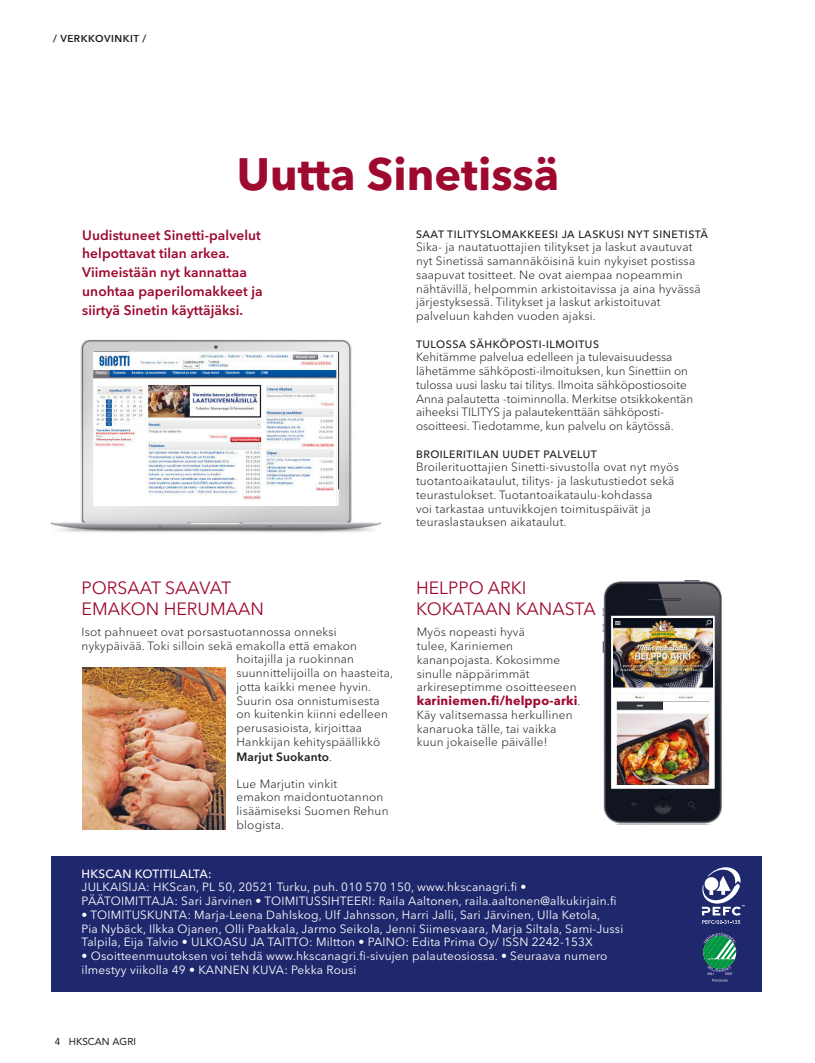
<style>
.page{position:relative;width:815px;height:1063px;background:#fff}
.page>*{position:absolute;margin:0;border:0;box-sizing:border-box;transform-origin:0 0}
.x_lead2{font:700 45px "Avenir Next LT Pro";color:#9e092f}
.x_lead2-2{font:17.62px/20.6px "Avenir Next LT Pro";color:#9e092f}
.ingressi_avenir_bold{font:600 13.75px/18.8px "Avenir Next LT Pro";letter-spacing:.005em;color:#9e092f}
.x_box_text_normal{font:700 12.5px "Avenir Next LT Pro";letter-spacing:.015em;color:#9e092f}
.x_box_text_normal-2{font:300 11.88px/13.8px "Avenir Next LT Pro";letter-spacing:.015em;color:#1d1d1b}
.x_box_text{font:11.88px/13.8px "Avenir Next LT Pro";letter-spacing:.015em;color:#fff}
.x_box_text-2{font:500 11.88px "Avenir Next LT Pro";letter-spacing:.015em;color:#fff}
.x_box_text_normal-3{font:600 11.88px "Avenir Next LT Pro";letter-spacing:.01em;color:#1d1d1b}
.x_subheading_bread_a{font:500 10.62px "Avenir Next LT Pro";letter-spacing:.045em;color:#1d1d1b}
.ingressi_avenir_bold-2{font:600 10px "Avenir Next";letter-spacing:.05em;color:#1d1d1b}
.t1{font:10px "Avenir";color:#1d1d1b}
.s1{font-weight:300}
.s2{font-weight:300;font-size:11.88px;color:#1d1d1b}
</style>
<div class="page">
<div style="left:52px;top:856px;width:710px;height:136px;background:#20286d"></div>
<img style="left:602px;top:580px;width:120px;height:244px">
<img style="left:51px;top:340px;width:330px;height:193px">
<img style="left:94px;top:352px;width:244px;height:153px">
<img style="left:614px;top:619px;width:98px;height:166px">
<img style="left:82px;top:668px;width:144px;height:162px">
<svg style="left:703px;top:933px;width:34px;height:48px"></svg>
<svg style="left:702px;top:867px;width:43px;height:57px"></svg>
<p class="ingressi_avenir_bold-2" style="left:53px;top:30px;width:95px">/ VERKKOVINKIT /</p>
<p class="x_lead2" style="left:237px;top:147px;width:324px">Uutta Sinetissä</p>
<p class="ingressi_avenir_bold" style="left:82px;top:225px;width:182px">Uudistuneet Sinetti-palvelut helpottavat tilan arkea.<br>Viimeistään nyt kannattaa unohtaa paperilomakkeet ja siirtyä Sinetin käyttäjäksi.</p>
<p class="x_subheading_bread_a" style="left:416px;top:228px;width:294px">SAAT TILITYSLOMAKKEESI JA LASKUSI NYT SINETISTÄ</p>
<p class="x_box_text_normal-2" style="left:416px;top:240px;width:286px">Sika- ja nautatuottajien tilitykset ja laskut avautuvat nyt Sinetissä samannäköisinä kuin nykyiset postissa saapuvat tositteet. Ne ovat aiempaa nopeammin nähtävillä, helpommin arkistoitavissa ja aina hyvässä järjestyksessä. Tilitykset ja laskut arkistoituvat palveluun kahden vuoden ajaksi.</p>
<p class="x_subheading_bread_a" style="left:416px;top:338px;width:185px">TULOSSA SÄHKÖPOSTI-ILMOITUS</p>
<p class="x_box_text_normal-2" style="left:416px;top:350px;width:279px">Kehitämme palvelua edelleen ja tulevaisuudessa lähetämme sähköposti-ilmoituksen, kun Sinettiin on tulossa uusi lasku tai tilitys. Ilmoita sähköpostiosoite Anna palautetta -toiminnolla. Merkitse otsikkokentän aiheeksi TILITYS ja palautekenttään sähköposti&shy;osoitteesi. Tiedotamme, kun palvelu on käytössä.</p>
<p class="x_subheading_bread_a" style="left:416px;top:448px;width:182px">BROILERITILAN UUDET PALVELUT</p>
<p class="x_box_text_normal-2" style="left:416px;top:460px;width:264px">Broilerituottajien Sinetti-sivustolla ovat nyt myös tuotantoaikataulut, tilitys- ja laskutustiedot sekä teurastulokset. Tuotantoaikataulu-kohdassa<br>voi tarkastaa untuvikkojen toimituspäivät ja teuraslastauksen aikataulut.</p>
<p class="x_lead2-2" style="left:82px;top:577px;width:151px">PORSAAT SAAVAT</p>
<p class="x_lead2-2" style="left:82px;top:598px;width:184px">EMAKON HERUMAAN</p>
<p class="x_box_text_normal-2" style="left:82px;top:625px;width:257px">Isot pahnueet ovat porsastuotannossa onneksi</p>
<p class="x_box_text_normal-2" style="left:82px;top:639px;width:277px">nykypäivää. Toki silloin sekä emakolla että emakon</p>
<p class="x_box_text_normal-2" style="left:237px;top:652px;width:119px">hoitajilla ja ruokinnan</p>
<p class="x_box_text_normal-2" style="left:237px;top:666px;width:158px">suunnittelijoilla on haasteita,</p>
<p class="x_box_text_normal-2" style="left:237px;top:680px;width:136px">jotta kaikki menee hyvin.</p>
<p class="x_box_text_normal-2" style="left:237px;top:694px;width:145px">Suurin osa onnistumisesta</p>
<p class="x_box_text_normal-2" style="left:237px;top:707px;width:153px">on kuitenkin kiinni edelleen</p>
<p class="x_box_text_normal-2" style="left:237px;top:721px;width:127px">perusasioista, kirjoittaa</p>
<p class="x_box_text_normal-2" style="left:237px;top:735px;width:145px">Hankkijan kehityspäällikkö</p>
<p class="x_box_text_normal-3" style="left:237px;top:749px;width:97px">Marjut Suokanto<span class="s1">.</span></p>
<p class="x_box_text_normal-2" style="left:237px;top:776px;width:153px">Lue Marjutin vinkit<br>emakon maidontuotannon lisäämiseksi Suomen Rehun blogista.</p>
<p class="x_lead2-2" style="left:416px;top:577px;width:181px">HELPPO ARKI<br>KOKATAAN KANASTA</p>
<p class="x_box_text_normal-2" style="left:417px;top:625px;width:110px">Myös nopeasti hyvä</p>
<p class="x_box_text_normal-2" style="left:417px;top:639px;width:161px">tulee, Kariniemen kananpojasta. Kokosimme sinulle näppärimmät arkireseptimme osoitteeseen</p>
<p class="x_box_text_normal" style="left:417px;top:693px;width:165px">kariniemen.fi/helppo-arki<span class="s2">.</span></p>
<p class="x_box_text_normal-2" style="left:417px;top:708px;width:157px">Käy valitsemassa herkullinen kanaruoka tälle, tai vaikka</p>
<p class="x_box_text_normal-2" style="left:417px;top:735px;width:132px">kuun jokaiselle päivälle!</p>
<p class="x_box_text-2" style="left:82px;top:866px;width:132px">HKSCAN KOTITILALTA:</p>
<p class="x_box_text" style="left:82px;top:880px;width:446px">JULKAISIJA: HKScan, PL 50, 20521 Turku, puh. 010 570 150, www.hkscanagri.fi •</p>
<p class="x_box_text" style="left:82px;top:894px;width:536px">PÄÄTOIMITTAJA: Sari Järvinen • TOIMITUSSIHTEERI: Raila Aaltonen, raila.aaltonen@alkukirjain.fi</p>
<p class="x_box_text" style="left:82px;top:908px;width:543px">• TOIMITUSKUNTA: Marja-Leena Dahlskog, Ulf Jahnsson, Harri Jalli, Sari Järvinen, Ulla Ketola,<br>Pia Nybäck, Ilkka Ojanen, Olli Paakkala, Jarmo Seikola, Jenni Siimesvaara, Marja Siltala, Sami-Jussi<br>Talpila, Eija Talvio • ULKOASU JA TAITTO: Miltton • PAINO: Edita Prima Oy/ ISSN 2242-153X</p>
<p class="x_box_text" style="left:82px;top:949px;width:527px">• Osoitteenmuutoksen voi tehdä www.hkscanagri.fi-sivujen palauteosiossa. • Seuraava numero</p>
<p class="x_box_text" style="left:82px;top:963px;width:276px">ilmestyy viikolla 49 • KANNEN KUVA: Pekka Rousi</p>
<p class="t1" style="left:55px;top:1033px;width:83px">4 HKSCAN AGRI</p>
</div>
